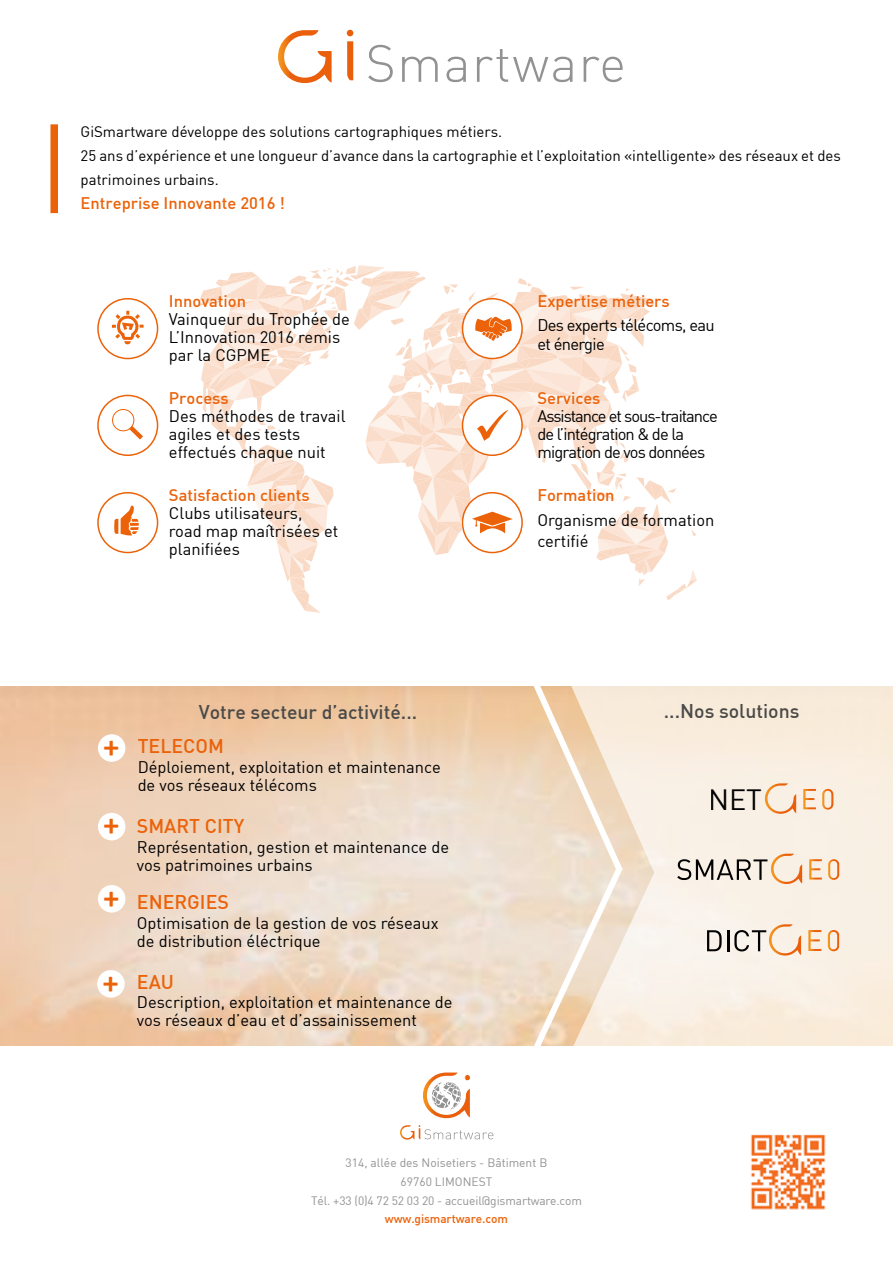
<style>
.page{position:relative;width:893px;height:1263px;background:#fff}
.page>*{position:absolute;margin:0;border:0;box-sizing:border-box;transform-origin:0 0}
.t1{font:700 31.5px "Calibri";color:#eb6209}
.t2{font:28.8px "DIN";color:#000}
.t3{font:500 19.5px "DIN";color:#4a4a49}
.t4{font:500 19.5px "DIN";color:#eb6209}
.t5{font:16.5px/18px "DIN";color:#000}
.t6{font:500 16.5px "DIN";color:#eb6209}
.t7{font:16.5px/18px "DIN";letter-spacing:-.05em;color:#000}
.t8{font:16.5px/19.5px "DIN";letter-spacing:-.04em;color:#000}
.t9{font:15px/24px "DIN";color:#000}
.t10{font:12px/18.8px "DIN";color:#929292;text-align:center}
.t11{font:500 12px "DIN";letter-spacing:-.01em;color:#eb6209}
</style>
<div class="page">
<div style="left:50px;top:124px;width:8px;height:89px;background:#eb6209"></div>
<svg style="left:628px;top:686px;width:265px;height:360px;background:#f8eee1"></svg>
<svg style="left:808px;top:930px;width:13px;height:21px"></svg>
<svg style="left:828px;top:930px;width:11px;height:21px"></svg>
<svg style="left:707px;top:930px;width:15px;height:21px"></svg>
<hr style="left:727px;top:930px;width:2px;height:21px;background:#000">
<svg style="left:734px;top:924px;width:67px;height:31px;background:#e3d1c0"></svg>
<svg style="left:347px;top:30px;width:6px;height:50px"></svg>
<svg style="left:278px;top:30px;width:54px;height:53px"></svg>
<svg style="left:368px;top:45px;width:25px;height:37px"></svg>
<svg style="left:402px;top:57px;width:36px;height:25px"></svg>
<svg style="left:446px;top:57px;width:20px;height:25px"></svg>
<svg style="left:477px;top:49px;width:95px;height:33px"></svg>
<svg style="left:584px;top:57px;width:39px;height:25px"></svg>
<svg style="left:423px;top:1072px;width:47px;height:46px"></svg>
<svg style="left:400px;top:1125px;width:93px;height:14px"></svg>
<div style="left:97px;top:298px;width:61px;height:61px;border:2px solid #eb6209;border-radius:50%"></div>
<svg style="left:112px;top:310px;width:32px;height:34px"></svg>
<div style="left:97px;top:492px;width:61px;height:61px;border:2px solid #eb6209;border-radius:50%"></div>
<svg style="left:114px;top:505px;width:25px;height:31px"></svg>
<div style="left:97px;top:395px;width:61px;height:61px;border:2px solid #eb6209;border-radius:50%"></div>
<svg style="left:119px;top:416px;width:24px;height:23px"></svg>
<div style="left:113px;top:409px;width:21px;height:22px;background:#fff;border-radius:50%"></div>
<div style="left:112px;top:409px;width:22px;height:22px;border:1px solid #eb6209;border-radius:50%"></div>
<svg style="left:192px;top:265px;width:505px;height:348px"></svg>
<svg style="left:765px;top:783px;width:31px;height:31px"></svg>
<svg style="left:803px;top:789px;width:13px;height:20px"></svg>
<svg style="left:822px;top:789px;width:11px;height:21px"></svg>
<svg style="left:809px;top:859px;width:13px;height:20px"></svg>
<svg style="left:828px;top:859px;width:11px;height:21px"></svg>
<svg style="left:677px;top:854px;width:125px;height:30px;background:#d4c7b9"></svg>
<img style="left:750px;top:1134px;width:76px;height:76px">
<svg style="left:527px;top:686px;width:101px;height:360px;background:#f1deca"></svg>
<p class="t9" style="left:81px;top:121px;width:762px">GiSmartware développe des solutions cartographiques métiers.<br>25 ans d’expérience et une longueur d’avance dans la cartographie et l’exploitation «intelligente» des réseaux et des patrimoines urbains.</p>
<p class="t6" style="left:81px;top:197px;width:206px">Entreprise Innovante 2016 !</p>
<p class="t6" style="left:169px;top:295px;width:79px">Innovation</p>
<p class="t5" style="left:169px;top:311px;width:183px">Vainqueur du Trophée de<br>L’Innovation 2016 remis par la CGPME</p>
<p class="t6" style="left:169px;top:392px;width:61px">Process</p>
<p class="t5" style="left:169px;top:408px;width:178px">Des méthodes de travail agiles et des tests effectués chaque nuit</p>
<p class="t6" style="left:169px;top:489px;width:142px">Satisfaction clients</p>
<p class="t5" style="left:169px;top:505px;width:171px">Clubs utilisateurs, road map maîtrisées et planifiées</p>
<p class="t6" style="left:537px;top:295px;width:134px">Expertise métiers</p>
<p class="t8" style="left:537px;top:316px;width:179px">Des experts télécoms, eau et énergie</p>
<p class="t6" style="left:537px;top:392px;width:65px">Services</p>
<p class="t7" style="left:537px;top:408px;width:182px">Assistance et sous-traitance de l’intégration &amp; de la migration de vos données</p>
<p class="t6" style="left:537px;top:489px;width:79px">Formation</p>
<p class="t5" style="left:537px;top:511px;width:178px;line-height:21px">Organisme de formation certifié</p>
<h1 class="t1" style="left:103px;top:727px;width:17px">+</h1>
<h1 class="t1" style="left:103px;top:805px;width:17px">+</h1>
<h1 class="t1" style="left:103px;top:878px;width:17px">+</h1>
<h1 class="t1" style="left:103px;top:963px;width:17px">+</h1>
<p class="t3" style="left:199px;top:705px;width:220px">Votre secteur d’activité...</p>
<p class="t3" style="left:664px;top:704px;width:137px">...Nos solutions</p>
<p class="t4" style="left:138px;top:739px;width:88px">TELECOM</p>
<p class="t5" style="left:138px;top:759px;width:305px">Déploiement, exploitation et maintenance de vos réseaux télécoms</p>
<p class="t4" style="left:137px;top:819px;width:109px">SMART CITY</p>
<p class="t5" style="left:137px;top:839px;width:314px">Représentation, gestion et maintenance de vos patrimoines urbains</p>
<p class="t4" style="left:137px;top:895px;width:94px">ENERGIES</p>
<p class="t5" style="left:137px;top:915px;width:303px">Optimisation de la gestion de vos réseaux de distribution éléctrique</p>
<p class="t4" style="left:137px;top:975px;width:39px">EAU</p>
<p class="t5" style="left:137px;top:995px;width:317px">Description, exploitation et maintenance de vos réseaux d’eau et d’assainissement</p>
<h2 class="t2" style="left:708px;top:788px;width:56px">NET</h2>
<p class="t10" style="left:311px;top:1154px;width:272px">314, allée des Noisetiers - Bâtiment B<br>69760 LIMONEST<br>Tél. +33 (0)4 72 52 03 20 - accueil@gismartware.com</p>
<p class="t11" style="left:385px;top:1214px;width:125px">www.gismartware.com</p>
</div>
